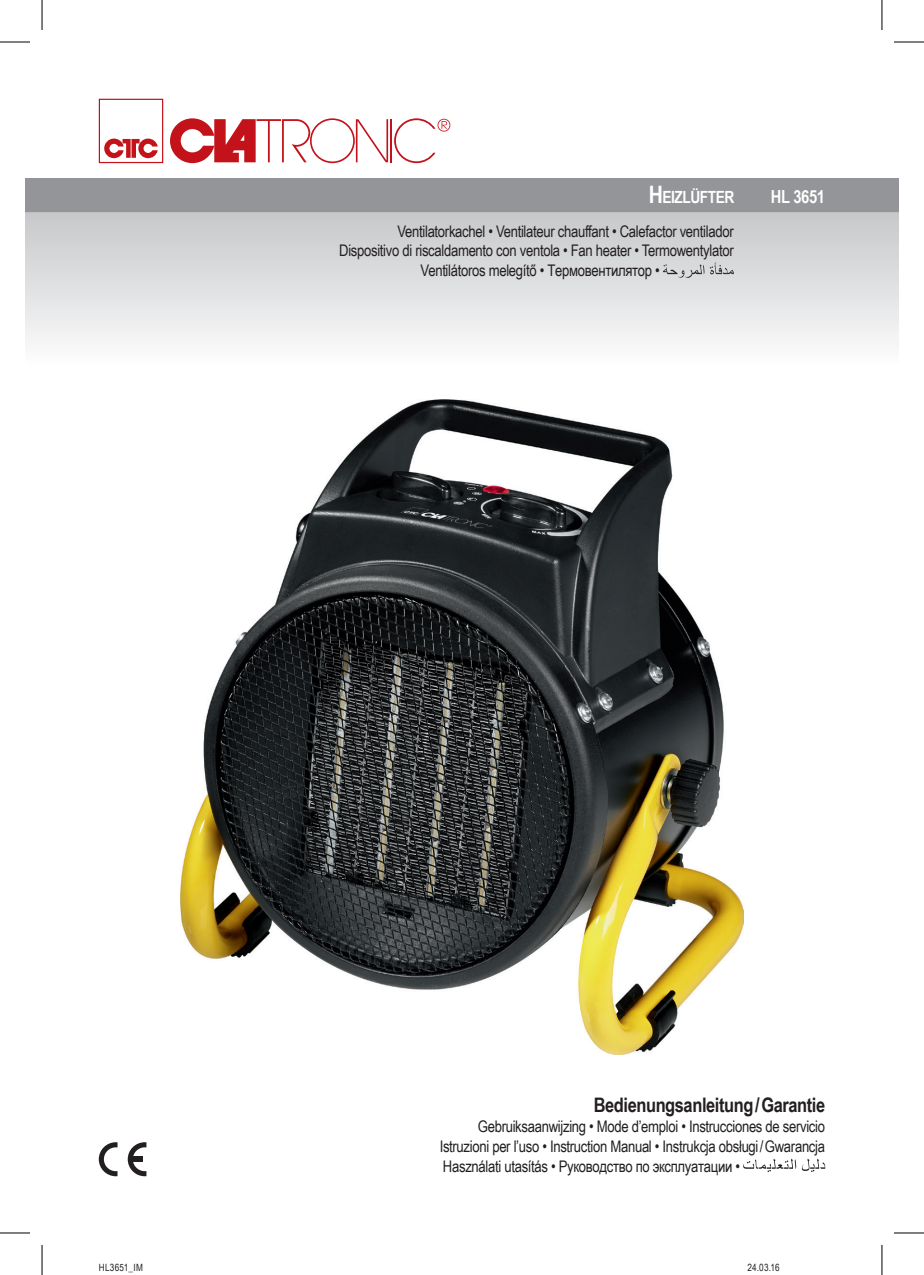
<style>
.page{position:relative;width:924px;height:1275px;background:#fff}
.page>*{position:absolute;margin:0;border:0;box-sizing:border-box;transform-origin:0 0}
.t1{font:700 20px "Arial Narrow";letter-spacing:-.02em;color:#231f20}
.t2{font:700 18px "Arial Narrow";letter-spacing:-.02em;color:#fff}
.t3{font:700 16.8px "Arial Narrow";letter-spacing:-.03em;color:#fff}
.t4{font:16px/20px "Arial Narrow";letter-spacing:-.02em;color:#231f20;text-align:justify}
.t5{font:10px "Arial Narrow";letter-spacing:.025em;color:#231f20}
.s1{font-size:24px}
</style>
<div class="page">
<svg style="left:99px;top:99px;width:64px;height:64px"></svg>
<hr style="left:390px;top:119px;width:2px;height:43px;background:#c4121a">
<svg style="left:394px;top:118px;width:56px;height:45px"></svg>
<svg style="left:170px;top:118px;width:218px;height:45px"></svg>
<div style="left:25px;top:178px;width:873px;height:34px;background:#939598"></div>
<svg style="left:25px;top:212px;width:873px;height:130px;background:#dcdddf"></svg>
<svg style="left:99px;top:1142px;width:18px;height:34px"></svg>
<svg style="left:128px;top:1142px;width:18px;height:34px"></svg>
<div style="left:129px;top:1156px;width:14px;height:5px;background:#231f20"></div>
<svg style="left:743px;top:1158px;width:81px;height:14px"></svg>
<img style="left:664px;top:264px;width:37px;height:14px">
<img style="left:663px;top:265px;width:46px;height:9px">
<img style="left:662px;top:267px;width:15px;height:7px">
<svg style="left:709px;top:262px;width:24px;height:12px"></svg>
<svg style="left:677px;top:270px;width:7px;height:8px"></svg>
<img style="left:180px;top:399px;width:563px;height:655px">
<hr style="left:0;top:42px;width:30px;height:1px;background:#000">
<hr style="left:893px;top:42px;width:30px;height:1px;background:#000">
<hr style="left:0;top:1232px;width:30px;height:1px;background:#000">
<hr style="left:893px;top:1232px;width:30px;height:1px;background:#000">
<hr style="left:42px;top:0;width:1px;height:30px;background:#000">
<hr style="left:42px;top:1245px;width:1px;height:30px;background:#000">
<hr style="left:881px;top:0;width:1px;height:30px;background:#000">
<hr style="left:881px;top:1245px;width:1px;height:30px;background:#000">
<p class="t3" style="left:648px;top:185px;width:87px"><span class="s1">H</span>EIZLÜFTER</p>
<p class="t4" style="left:397px;top:221px;width:337px">Ventilatorkachel • Ventilateur chauffant • Calefactor ventilador</p>
<p class="t4" style="left:339px;top:240px;width:396px">Dispositivo di riscaldamento con ventola • Fan heater • Termowentylator</p>
<p class="t4" style="left:420px;top:259px;width:240px">Ventilátoros melegítő • Термовентилятор •</p>
<p class="t2" style="left:770px;top:183px;width:56px">HL 3651</p>
<p class="t1" style="left:593px;top:1090px;width:233px">Bedienungsanleitung / Garantie</p>
<p class="t4" style="left:439px;top:1116px;width:387px;text-indent:38px">Gebruiksaanwijzing • Mode d’emploi • Instrucciones de servicio Istruzioni per l’uso • Instruction Manual • Instrukcja obsługi / Gwarancja Használati utasítás • Руководство по эксплуатации •</p>
<p class="t5" style="left:99px;top:1260px;width:46px">HL3651_IM</p>
<p class="t5" style="left:747px;top:1260px;width:34px">24.03.16</p>
</div>
